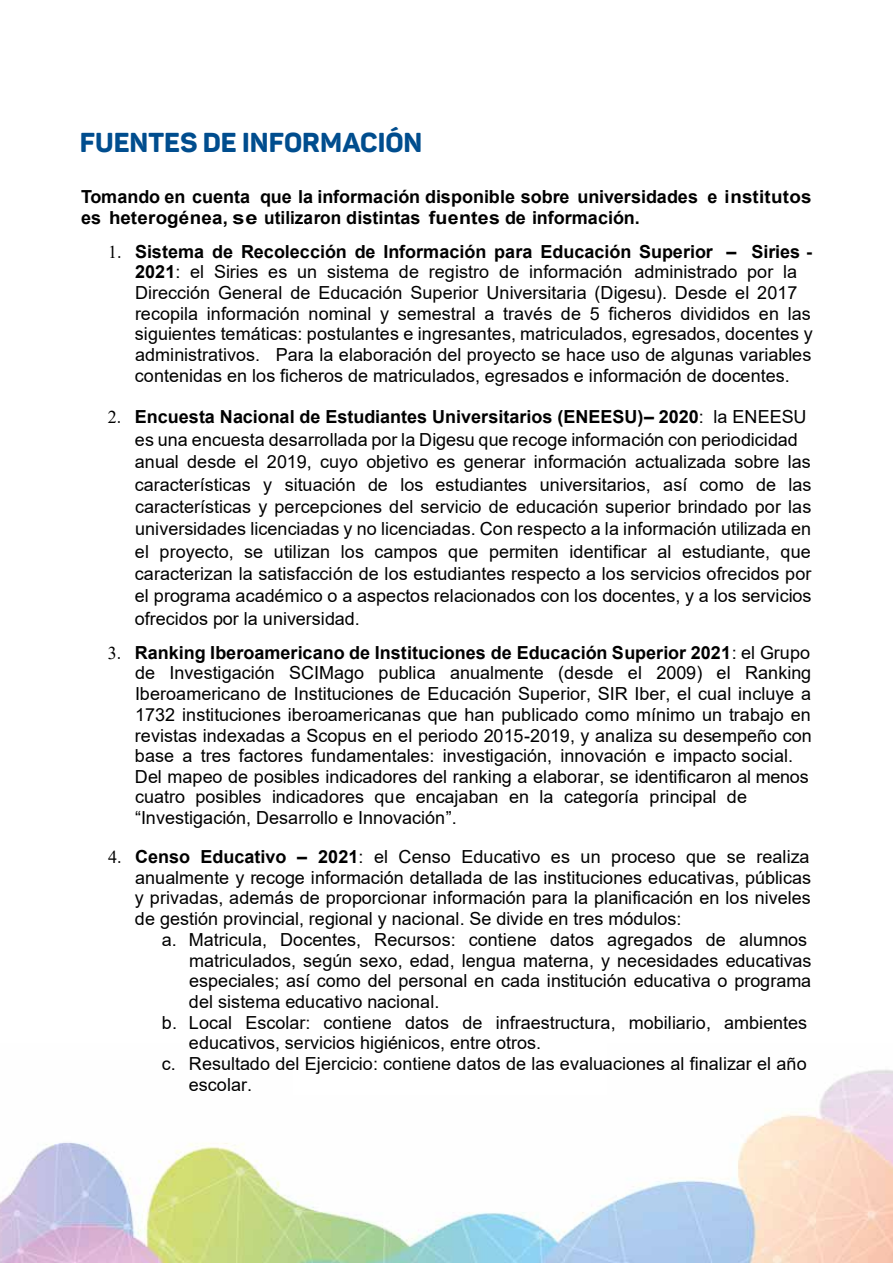
<style>
.page{position:relative;width:893px;height:1263px;background:#fff}
.page>*{position:absolute;margin:0;border:0;box-sizing:border-box;transform-origin:0 0}
.t1{font:800 27px "Panton";color:#004d8e}
.t2{font:18px/20.7px "Arial";letter-spacing:.005em;color:#000}
.t3{font:700 18px/21.3px "Arial";color:#000}
.s1{font-family:"Times New Roman"}
.s2{font-weight:700}
</style>
<div class="page">
<img style="left:0;top:1069px;width:893px;height:194px">
<div style="left:294px;top:1044px;width:313px;height:51px;background:#fff"></div>
<h1 class="t1" style="left:80px;top:126px;width:344px">FUENTES DE INFORMACIÓN</h1>
<p class="t3" style="left:81px;top:186px;width:732px">Tomando en cuenta que la información disponible sobre universidades e institutos es heterogénea, se utilizaron distintas fuentes de información.</p>
<p class="t2" style="left:135px;top:241px;width:679px;text-indent:-27px"><span class="s1">1.</span> <span class="s2">Sistema de Recolección de Información para Educación Superior – Siries - 2021</span>: el Siries es un sistema de registro de información administrado por la Dirección General de Educación Superior Universitaria (Digesu). Desde el 2017 recopila información nominal y semestral a través de 5 ficheros divididos en las siguientes temáticas: postulantes e ingresantes, matriculados, egresados, docentes y administrativos. Para la elaboración del proyecto se hace uso de algunas variables contenidas en los ficheros de matriculados, egresados e información de docentes.</p>
<p class="t2" style="left:135px;top:406px;width:678px;line-height:22.4px;text-indent:-27px"><span class="s1">2.</span> <span class="s2">Encuesta Nacional de Estudiantes Universitarios (ENEESU)– 2020</span>: la ENEESU es una encuesta desarrollada por la Digesu que recoge información con periodicidad anual desde el 2019, cuyo objetivo es generar información actualizada sobre las características y situación de los estudiantes universitarios, así como de las características y percepciones del servicio de educación superior brindado por las universidades licenciadas y no licenciadas. Con respecto a la información utilizada en el proyecto, se utilizan los campos que permiten identificar al estudiante, que caracterizan la satisfacción de los estudiantes respecto a los servicios ofrecidos por el programa académico o a aspectos relacionados con los docentes, y a los servicios ofrecidos por la universidad.</p>
<p class="t2" style="left:135px;top:642px;width:678px;text-indent:-27px"><span class="s1">3.</span> <span class="s2">Ranking Iberoamericano de Instituciones de Educación Superior 2021</span>: el Grupo de Investigación SCIMago publica anualmente (desde el 2009) el Ranking Iberoamericano de Instituciones de Educación Superior, SIR Iber, el cual incluye a 1732 instituciones iberoamericanas que han publicado como mínimo un trabajo en revistas indexadas a Scopus en el periodo 2015-2019, y analiza su desempeño con base a tres factores fundamentales: investigación, innovación e impacto social.<br>Del mapeo de posibles indicadores del ranking a elaborar, se identificaron al menos cuatro posibles indicadores que encajaban en la categoría principal de “Investigación, Desarrollo e Innovación”.</p>
<p class="t2" style="left:135px;top:846px;width:678px;text-align:justify;text-indent:-27px"><span class="s1">4.</span> <span class="s2">Censo Educativo – 2021</span>: el Censo Educativo es un proceso que se realiza anualmente y recoge información detallada de las instituciones educativas, públicas y privadas, además de proporcionar información para la planificación en los niveles de gestión provincial, regional y nacional. Se divide en tres módulos:</p>
<p class="t2" style="left:162px;top:929px;width:647px">a. Matricula, Docentes, Recursos: contiene datos agregados de alumnos</p>
<p class="t2" style="left:189px;top:950px;width:624px">matriculados, según sexo, edad, lengua materna, y necesidades educativas</p>
<p class="t2" style="left:189px;top:971px;width:623px">especiales; así como del personal en cada institución educativa o programa</p>
<p class="t2" style="left:189px;top:991px;width:252px">del sistema educativo nacional.</p>
<p class="t2" style="left:162px;top:1012px;width:647px">b. Local Escolar: contiene datos de infraestructura, mobiliario, ambientes</p>
<p class="t2" style="left:189px;top:1032px;width:354px">educativos, servicios higiénicos, entre otros.</p>
<p class="t2" style="left:162px;top:1053px;width:646px">c. Resultado del Ejercicio: contiene datos de las evaluaciones al finalizar el año</p>
<p class="t2" style="left:189px;top:1074px;width:65px">escolar.</p>
</div>
